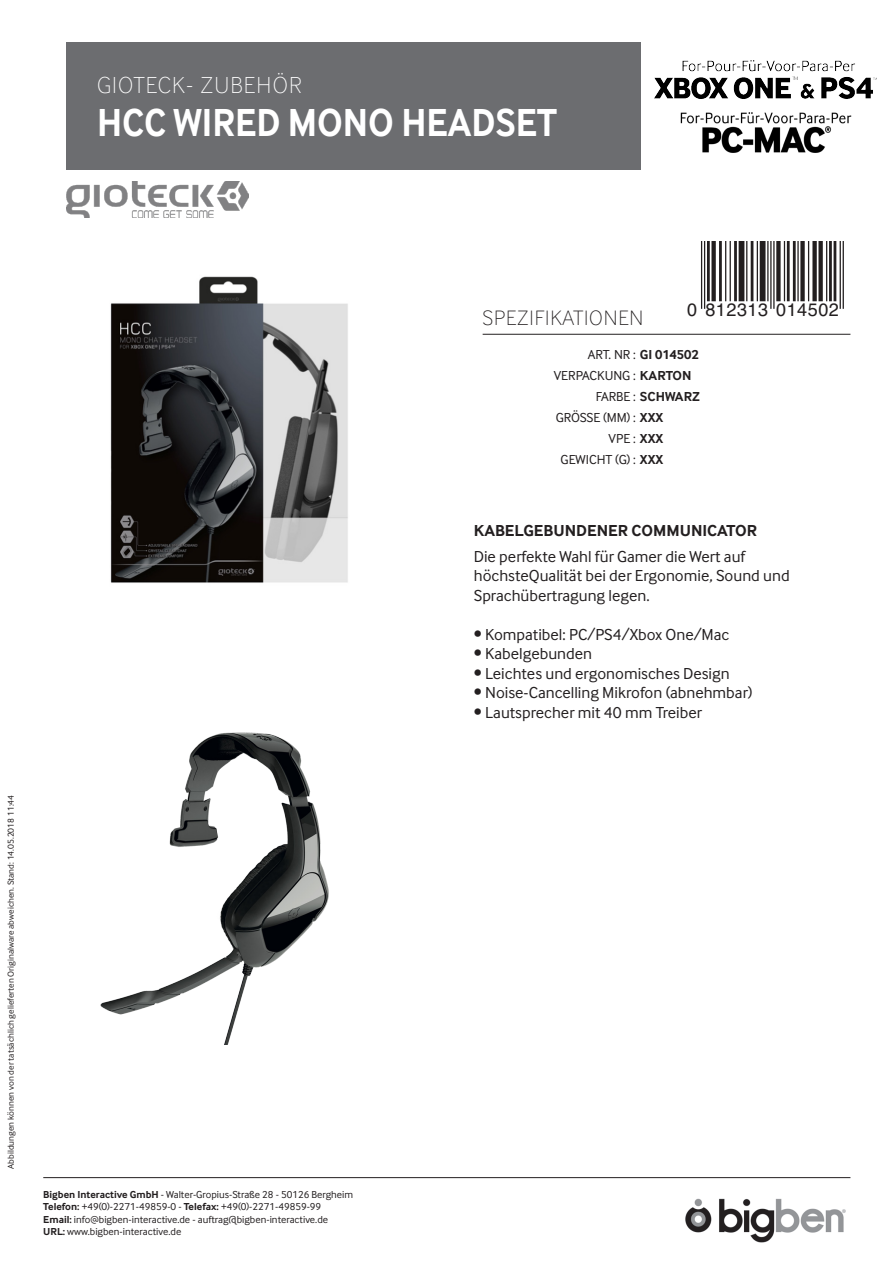
<style>
.page{position:relative;width:893px;height:1263px;background:#fff}
.page>*{position:absolute;margin:0;border:0;box-sizing:border-box;transform-origin:0 0}
.TITRE{font:700 40.5px "Inter Face";color:#fff;scale:.9 1}
.ACCESSOIRES{font:100 24px "Inter Face";letter-spacing:.05em;color:#fff}
.INFORMATIONS{font:100 21.6px "Inter Face";letter-spacing:.04em;color:#231f20}
.t1{font:18.15px "Helvetica";letter-spacing:.025em;color:#231f20}
.TXT{font:16.5px/19.5px "Inter Face";color:#231f20}
.TXT_1re{font:700 16.5px "Inter Face";color:#231f20}
.INFORMATIONS_BIS{font:13.5px "Inter Face";color:#231f20}
.INFORMATIONS_BIS-2{font:700 13.5px "Inter Face";color:#231f20}
.t2{font:10.5px/12.6px "Inter Face";color:#231f20}
.t3{font:9px "Inter Face";color:#231f20}
.s1{font-weight:700}
.s2{font-family:"Antipasto"}
.s3{font-weight:400}
</style>
<div class="page">
<div style="left:67px;top:43px;width:574px;height:127px;background:#6c6d70"></div>
<hr style="left:43px;top:1177px;width:807px;height:1px;background:#231f20">
<img style="left:110px;top:276px;width:238px;height:307px">
<img style="left:100px;top:732px;width:229px;height:312px">
<hr style="left:701px;top:241px;width:1px;height:68px;background:#231f20">
<hr style="left:704px;top:241px;width:1px;height:68px;background:#231f20">
<hr style="left:707px;top:241px;width:3px;height:60px;background:#231f20">
<div style="left:711px;top:241px;width:5px;height:60px;background:#231f20"></div>
<hr style="left:719px;top:241px;width:3px;height:60px;background:#231f20">
<hr style="left:725px;top:241px;width:1px;height:60px;background:#231f20">
<hr style="left:730px;top:241px;width:1px;height:60px;background:#231f20">
<hr style="left:734px;top:241px;width:3px;height:60px;background:#231f20">
<div style="left:739px;top:241px;width:5px;height:60px;background:#231f20"></div>
<hr style="left:746px;top:241px;width:1px;height:60px;background:#231f20">
<hr style="left:751px;top:241px;width:2px;height:60px;background:#231f20">
<hr style="left:757px;top:241px;width:1px;height:60px;background:#231f20">
<div style="left:760px;top:241px;width:5px;height:60px;background:#231f20"></div>
<hr style="left:767px;top:241px;width:1px;height:60px;background:#231f20">
<hr style="left:770px;top:241px;width:1px;height:68px;background:#231f20">
<hr style="left:773px;top:241px;width:2px;height:68px;background:#231f20">
<div style="left:776px;top:241px;width:5px;height:60px;background:#231f20"></div>
<hr style="left:784px;top:241px;width:1px;height:60px;background:#231f20">
<hr style="left:787px;top:241px;width:3px;height:60px;background:#231f20">
<hr style="left:793px;top:241px;width:3px;height:60px;background:#231f20">
<hr style="left:797px;top:241px;width:2px;height:60px;background:#231f20">
<div style="left:800px;top:241px;width:5px;height:60px;background:#231f20"></div>
<hr style="left:808px;top:241px;width:1px;height:60px;background:#231f20">
<div style="left:812px;top:241px;width:5px;height:60px;background:#231f20"></div>
<div style="left:818px;top:241px;width:5px;height:60px;background:#231f20"></div>
<hr style="left:826px;top:241px;width:1px;height:60px;background:#231f20">
<hr style="left:829px;top:241px;width:3px;height:60px;background:#231f20">
<hr style="left:834px;top:241px;width:2px;height:60px;background:#231f20">
<hr style="left:840px;top:241px;width:1px;height:68px;background:#231f20">
<hr style="left:843px;top:241px;width:1px;height:68px;background:#231f20">
<img style="left:654px;top:60px;width:223px;height:39px">
<img style="left:680px;top:112px;width:172px;height:41px">
<img style="left:67px;top:182px;width:181px;height:36px">
<img style="left:685px;top:1198px;width:161px;height:45px">
<hr style="left:483px;top:334px;width:367px;height:1px;background:#231f20">
<p class="ACCESSOIRES" style="left:97px;top:72px;width:206px">GIOTECK- ZUBEHÖR</p>
<p class="TITRE" style="left:97px;top:99px;width:512px">HCC WIRED MONO HEADSET</p>
<p class="t3" style="left:6px;top:1169px;width:375px;rotate:-90deg">Abbildungen können von der tatsächlich gelieferten Originalware abweichen. Stand: 14.05.2018 11:44</p>
<p class="t2" style="left:43px;top:1188px;width:311px"><span class="s1">Bigben Interactive GmbH</span> - Walter-Gropius-Straße 28 - 50126 Bergheim <span class="s1">Telefon:</span> +49(0)-2271-49859-0 - <span class="s1">Telefax:</span> +49(0)-2271-49859-99<br><span class="s1">Email:</span> info<span class="s2">@</span>bigben-interactive.de - auftrag@bigben-interactive.de<br><span class="s1">URL:</span> www.bigben-interactive.de</p>
<p class="t1" style="left:687px;top:296px;width:153px">0 812313 014502</p>
<p class="INFORMATIONS" style="left:483px;top:306px;width:162px">SPEZIFIKATIONEN</p>
<p class="INFORMATIONS_BIS-2" style="left:588px;top:347px;width:113px"><span class="s3">ART. NR :</span> GI 014502</p>
<p class="INFORMATIONS_BIS" style="left:554px;top:368px;width:139px">VERPACKUNG : <span class="s1">KARTON</span></p>
<p class="INFORMATIONS_BIS-2" style="left:596px;top:389px;width:105px"><span class="s3">FARBE :</span> SCHWARZ</p>
<p class="INFORMATIONS_BIS" style="left:556px;top:410px;width:109px">GRÖSSE (MM) : <span class="s1">XXX</span></p>
<p class="INFORMATIONS_BIS" style="left:609px;top:431px;width:56px">VPE : <span class="s1">XXX</span></p>
<p class="INFORMATIONS_BIS" style="left:561px;top:452px;width:104px">GEWICHT (G) : <span class="s1">XXX</span></p>
<p class="TXT_1re" style="left:474px;top:521px;width:285px">KABELGEBUNDENER COMMUNICATOR</p>
<p class="TXT" style="left:474px;top:546px;width:317px">Die perfekte Wahl für Gamer die Wert auf höchsteQualität bei der Ergonomie, Sound und<br>Sprachübertragung legen.</p>
<p class="TXT" style="left:474px;top:624px;width:257px">• Kompatibel: PC/PS4/Xbox One/Mac</p>
<p class="TXT" style="left:474px;top:644px;width:120px">• Kabelgebunden</p>
<p class="TXT" style="left:474px;top:663px;width:257px">• Leichtes und ergonomisches Design</p>
<p class="TXT" style="left:474px;top:683px;width:280px">• Noise-Cancelling Mikrofon (abnehmbar)</p>
<p class="TXT" style="left:474px;top:702px;width:230px">• Lautsprecher mit 40 mm Treiber</p>
</div>
